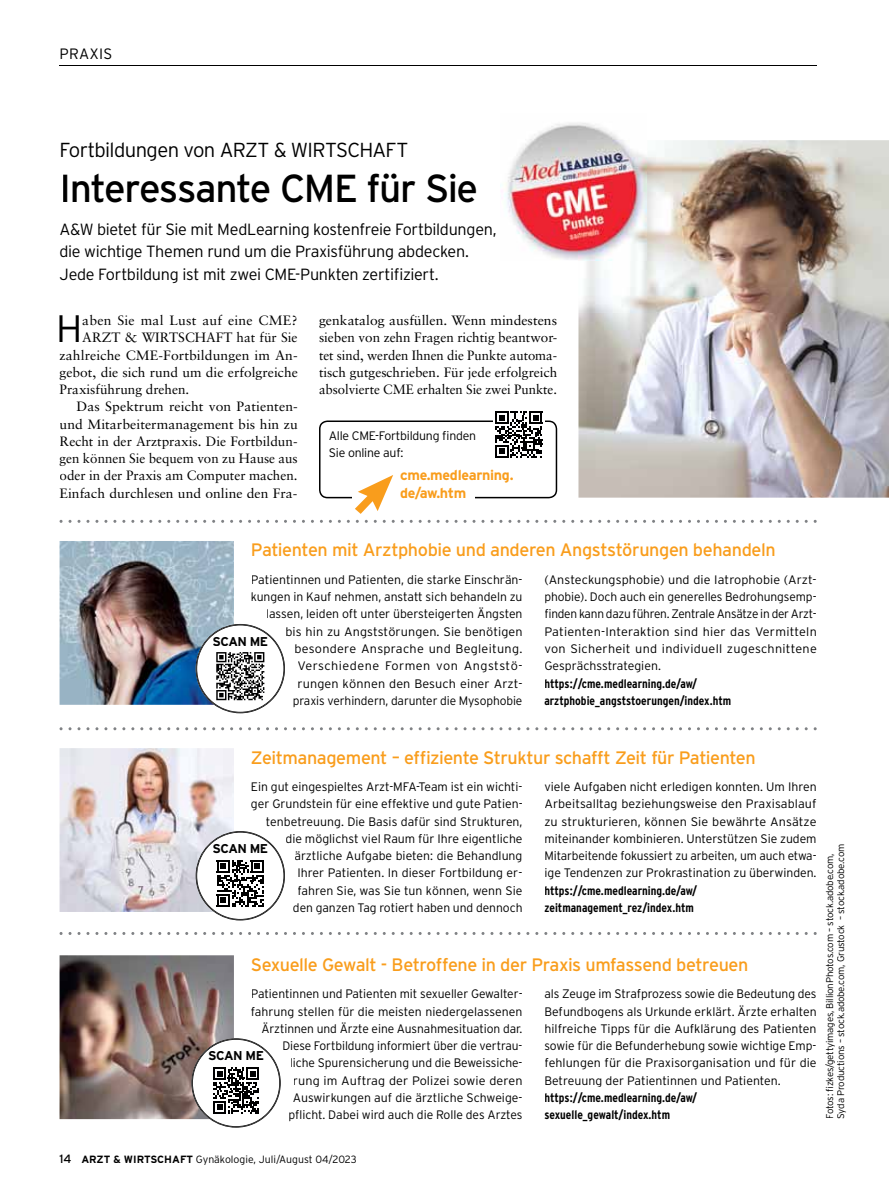
<style>
.page{position:relative;width:889px;height:1200px;background:#fff}
.page>*{position:absolute;margin:0;border:0;box-sizing:border-box;transform-origin:0 0}
.t1{font:39px "Interstate";letter-spacing:-.04em;color:#000}
.t2{font:300 38.1px "Interstate";color:#000}
.t3{font:300 20.25px "Interstate";letter-spacing:-.03em;color:#000}
.t4{font:18px "Interstate";letter-spacing:-.025em;color:#f99d1c}
.t5{font:300 16.2px/22.5px "Interstate";letter-spacing:-.02em;color:#000}
.t6{font:300 15px "Interstate";letter-spacing:.015em;color:#000}
.t7{font:700 14.25px/17.2px "Interstate";letter-spacing:-.02em;color:#f99d1c}
.t8{font:13.5px/17.2px "Sabon";color:#000;text-align:justify}
.t9{font:700 12.75px "Interstate";letter-spacing:-.035em;color:#000}
.t10{font:300 12.3px/17.2px "Interstate";color:#000;text-align:right}
.t11{font:700 condensed 12.3px/17.2px "Interstate";color:#000}
.t12{font:300 12.3px/17.2px "Interstate";letter-spacing:-.02em;color:#000}
.t13{font:300 10.5px "Interstate";color:#000}
.t14{font:300 9.75px/11.2px "Interstate";letter-spacing:-.02em;color:#000}
.s1{font-weight:400;font-size:12px}
.s2{font-weight:700}
</style>
<div class="page">
<hr style="left:60px;top:66px;width:756px;height:1px;background:#000">
<img style="left:60px;top:541px;width:174px;height:163px">
<img style="left:60px;top:748px;width:174px;height:163px">
<img style="left:60px;top:955px;width:174px;height:163px">
<img style="left:578px;top:140px;width:311px;height:357px">
<svg style="left:60px;top:519px;width:756px;height:3px"></svg>
<svg style="left:60px;top:727px;width:756px;height:3px"></svg>
<svg style="left:60px;top:932px;width:756px;height:2px"></svg>
<img style="left:191px;top:1038px;width:1px;height:80px">
<svg style="left:192px;top:1037px;width:89px;height:90px"></svg>
<div style="left:209px;top:1050px;width:54px;height:9px;background:#fff"></div>
<svg style="left:196px;top:830px;width:89px;height:90px"></svg>
<div style="left:213px;top:843px;width:54px;height:9px;background:#fff"></div>
<svg style="left:196px;top:623px;width:89px;height:90px"></svg>
<div style="left:213px;top:636px;width:54px;height:9px;background:#fff"></div>
<img style="left:500px;top:123px;width:120px;height:137px">
<img style="left:578px;top:140px;width:68px;height:120px">
<svg style="left:319px;top:411px;width:238px;height:102px"></svg>
<p class="t6" style="left:60px;top:45px;width:54px">PRAXIS</p>
<h3 class="t3" style="left:60px;top:138px;width:350px">Fortbildungen von ARZT &amp; WIRTSCHAFT</h3>
<h1 class="t1" style="left:60px;top:166px;width:420px">Interessante CME für Sie</h1>
<h3 class="t5" style="left:60px;top:218px;width:439px">A&amp;W bietet für Sie mit MedLearning kostenfreie Fortbildungen, die wichtige Themen rund um die Praxisführung abdecken.<br>Jede Fortbildung ist mit zwei CME-Punkten zertifiziert.</h3>
<h2 class="t2" style="left:56px;top:307px;width:28px">H</h2>
<p class="t8" style="left:82px;top:311px;width:217px">aben Sie mal Lust auf eine CME?</p>
<p class="t8" style="left:319px;top:311px;width:240px">genkatalog ausfüllen. Wenn mindestens sieben von zehn Fragen richtig beantwor&shy;tet sind, werden Ihnen die Punkte automa&shy;tisch gutgeschrieben. Für jede erfolgreich absolvierte CME erhalten Sie zwei Punkte.</p>
<p class="t8" style="left:82px;top:329px;width:217px">ARZT &amp; WIRTSCHAFT hat für Sie</p>
<p class="t8" style="left:60px;top:346px;width:240px">zahlreiche CME-Fortbildungen im An-</p>
<p class="t8" style="left:60px;top:363px;width:240px">gebot, die sich rund um die erfolgreiche</p>
<p class="t8" style="left:60px;top:380px;width:131px">Praxisführung drehen.</p>
<p class="t8" style="left:77px;top:398px;width:223px">Das Spektrum reicht von Patienten-</p>
<p class="t8" style="left:60px;top:415px;width:240px">und Mitarbeitermanagement bis hin zu</p>
<p class="t8" style="left:60px;top:432px;width:239px">Recht in der Arztpraxis. Die Fortbildun-</p>
<p class="t8" style="left:60px;top:449px;width:240px">gen können Sie bequem von zu Hause aus</p>
<p class="t8" style="left:60px;top:467px;width:239px">oder in der Praxis am Computer machen.</p>
<p class="t8" style="left:60px;top:484px;width:239px">Einfach durchlesen und online den Fra-</p>
<p class="t12" style="left:329px;top:427px;width:149px">Alle CME-Fortbildung finden<br>Sie online auf:</p>
<p class="t7" style="left:400px;top:466px;width:115px">cme.medlearning. de/aw.htm</p>
<h3 class="t4" style="left:251px;top:539px;width:526px">Patienten mit Arztphobie und anderen Angststörungen behandeln</h3>
<p class="t10" style="left:251px;top:570px;width:273px">Patientinnen und Patienten, die starke Einschrän&shy;kungen in Kauf nehmen, anstatt sich behandeln zu lassen, leiden oft unter übersteigerten Ängsten bis hin zu Angststörungen. Sie benötigen besondere Ansprache und Begleitung.<br>Verschiedene Formen von Angststö-<br>rungen können den Besuch einer Arzt-<br>praxis verhindern, darunter die Mysophobie</p>
<p class="t10" style="left:544px;top:570px;width:274px;text-align:justify">(Ansteckungsphobie) und die Iatrophobie (Arzt&shy;phobie). Doch auch ein generelles Bedrohungsemp&shy;finden kann dazu führen. Zentrale Ansätze in der Arzt-Patienten-Interaktion sind hier das Vermitteln von Sicherheit und individuell zugeschnittene Gesprächsstrategien.</p>
<p class="t9" style="left:212px;top:634px;width:57px">SCAN ME</p>
<p class="t11" style="left:544px;top:674px;width:188px">https://cme.medlearning.de/aw/ arztphobie_angststoerungen/index.htm</p>
<h3 class="t4" style="left:251px;top:747px;width:506px">Zeitmanagement – effiziente Struktur schafft Zeit für Patienten</h3>
<p class="t10" style="left:251px;top:777px;width:273px">Ein gut eingespieltes Arzt-MFA-Team ist ein wichti&shy;ger Grundstein für eine effektive und gute Patien&shy;tenbetreuung. Die Basis dafür sind Strukturen, die möglichst viel Raum für Ihre eigentliche ärztliche Aufgabe bieten: die Behandlung<br>Ihrer Patienten. In dieser Fortbildung er-<br>fahren Sie, was Sie tun können, wenn Sie<br>den ganzen Tag rotiert haben und dennoch</p>
<p class="t10" style="left:544px;top:777px;width:274px;text-align:justify">viele Aufgaben nicht erledigen konnten. Um Ihren Arbeitsalltag beziehungsweise den Praxisablauf zu strukturieren, können Sie bewährte Ansätze miteinander kombinieren. Unterstützen Sie zudem Mitarbeitende fokussiert zu arbeiten, um auch etwa&shy;ige Tendenzen zur Prokrastination zu überwinden.</p>
<p class="t9" style="left:212px;top:841px;width:57px">SCAN ME</p>
<p class="t11" style="left:544px;top:881px;width:154px">https://cme.medlearning.de/aw/ zeitmanagement_rez/index.htm</p>
<h3 class="t4" style="left:251px;top:953px;width:499px">Sexuelle Gewalt - Betroffene in der Praxis umfassend betreuen</h3>
<p class="t10" style="left:251px;top:984px;width:273px">Patientinnen und Patienten mit sexueller Gewalter&shy;fahrung stellen für die meisten niedergelassenen Ärztinnen und Ärzte eine Ausnahmesituation dar.<br>Diese Fortbildung informiert über die vertrau-<br>liche Spurensicherung und die Beweissiche-<br>rung im Auftrag der Polizei sowie deren Auswirkungen auf die ärztliche Schweige-<br>pflicht. Dabei wird auch die Rolle des Arztes</p>
<p class="t10" style="left:544px;top:984px;width:274px;text-align:justify">als Zeuge im Strafprozess sowie die Bedeutung des Befundbogens als Urkunde erklärt. Ärzte erhalten hilfreiche Tipps für die Aufklärung des Patienten sowie für die Befunderhebung sowie wichtige Emp&shy;fehlungen für die Praxisorganisation und für die Betreuung der Patientinnen und Patienten.</p>
<p class="t9" style="left:208px;top:1048px;width:57px">SCAN ME</p>
<p class="t11" style="left:544px;top:1088px;width:154px">https://cme.medlearning.de/aw/ sexuelle_gewalt/index.htm</p>
<p class="t14" style="left:824px;top:1118px;width:276px;rotate:-90deg">Fotos: fizkes/gettyimages, BillionPhotos.com – stock.adobe.com,<br>Syda Productions – stock.adobe.com, Grustock – stock.adobe.com</p>
<p class="t13" style="left:60px;top:1152px;width:298px"><span class="s1">14</span> <span class="s2">ARZT &amp; WIRTSCHAFT</span> Gynäkologie, Juli/August 04 / 2023</p>
</div>
